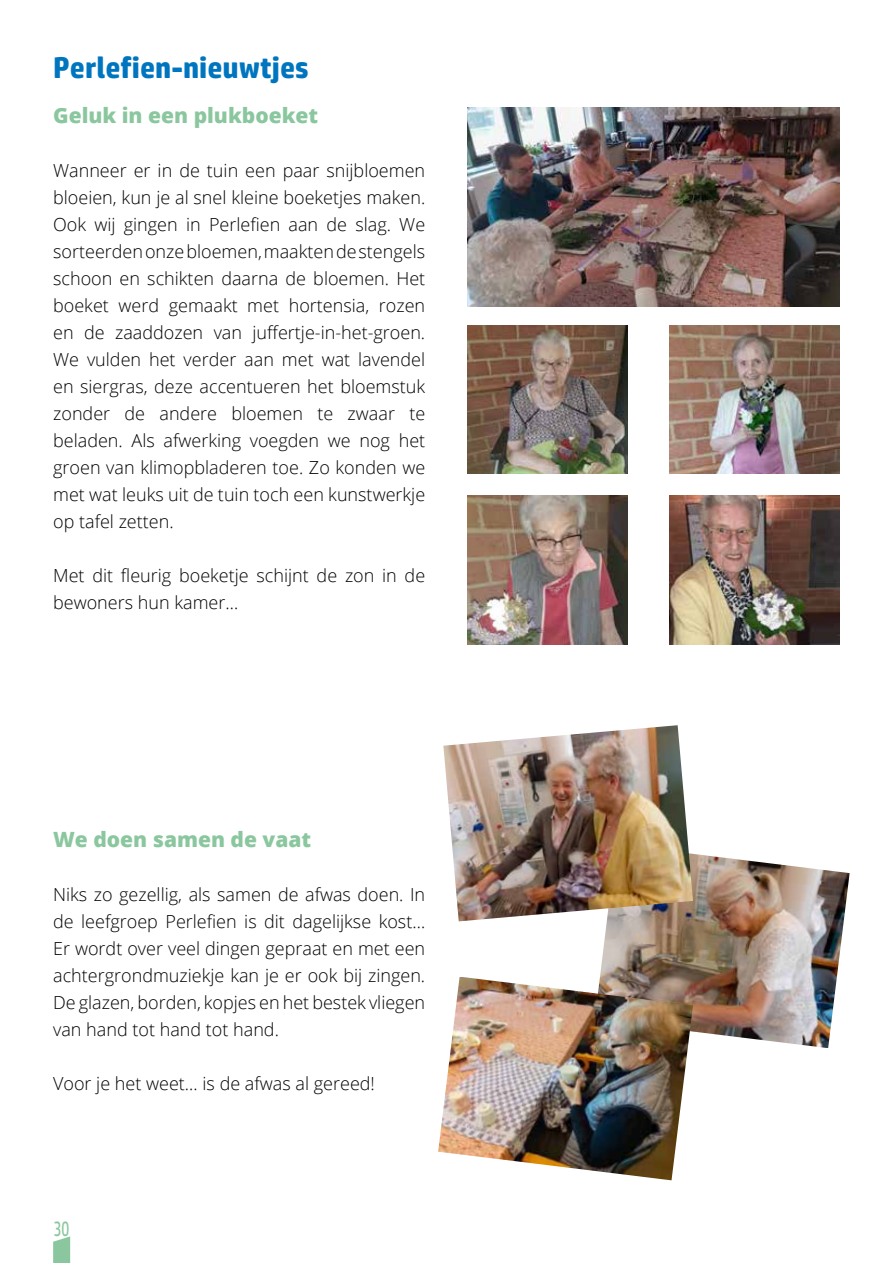
<style>
.page{position:relative;width:893px;height:1263px;background:#fff}
.page>*{position:absolute;margin:0;border:0;box-sizing:border-box;transform-origin:0 0}
.t1{font:700 30px "HP Simplified";color:#0075bf}
.t2{font:800 21px "Open Sans";color:#8bc79e}
.t3{font:21px "HP Simplified";color:#8bc79e;scale:.7 1}
.t4{font:300 18px/27px "Open Sans";color:#000;text-align:justify}
</style>
<div class="page">
<img style="left:468px;top:107px;width:372px;height:199px">
<img style="left:468px;top:325px;width:159px;height:149px">
<img style="left:670px;top:325px;width:170px;height:149px">
<img style="left:468px;top:495px;width:159px;height:149px">
<img style="left:670px;top:495px;width:170px;height:149px">
<img style="left:600px;top:854px;width:250px;height:194px">
<img style="left:438px;top:977px;width:255px;height:203px">
<img style="left:443px;top:725px;width:250px;height:196px">
<svg style="left:53px;top:1236px;width:17px;height:27px"></svg>
<h1 class="t1" style="left:53px;top:49px;width:257px">Perlefien-nieuwtjes</h1>
<p class="t2" style="left:53px;top:100px;width:267px">Geluk in een plukboeket</p>
<p class="t4" style="left:53px;top:157px;width:374px">Wanneer er in de tuin een paar snijbloemen bloeien, kun je al snel kleine boeketjes maken.<br>Ook wij gingen in Perlefien aan de slag. We sorteerden onze bloemen, maakten de stengels schoon en schikten daarna de bloemen. Het boeket werd gemaakt met hortensia, rozen en de zaaddozen van juffertje-in-het-groen.<br>We vulden het verder aan met wat lavendel en siergras, deze accentueren het bloemstuk zonder de andere bloemen te zwaar te beladen. Als afwerking voegden we nog het groen van klimopbladeren toe. Zo konden we met wat leuks uit de tuin toch een kunstwerkje op tafel zetten.</p>
<p class="t4" style="left:53px;top:562px;width:374px">Met dit fleurig boeketje schijnt de zon in de bewoners hun kamer…</p>
<p class="t2" style="left:53px;top:824px;width:260px">We doen samen de vaat</p>
<p class="t4" style="left:53px;top:881px;width:374px">Niks zo gezellig, als samen de afwas doen. In de leefgroep Perlefien is dit dagelijkse kost… Er wordt over veel dingen gepraat en met een achtergrondmuziekje kan je er ook bij zingen.<br>De glazen, borden, kopjes en het bestek vliegen van hand tot hand tot hand.</p>
<p class="t4" style="left:53px;top:1070px;width:323px">Voor je het weet… is de afwas al gereed!</p>
<p class="t3" style="left:54px;top:1217px;width:24px">30</p>
</div>
